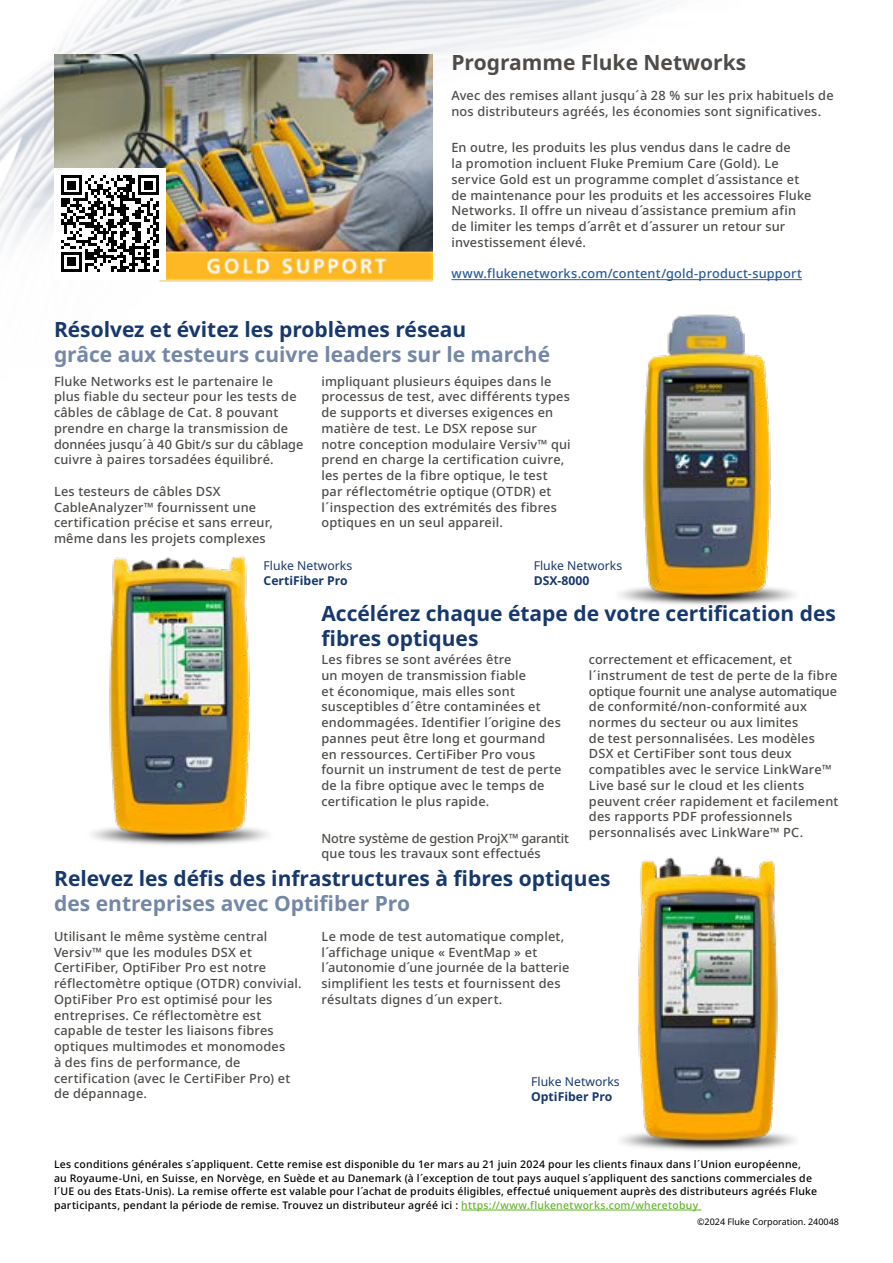
<style>
.page{position:relative;width:893px;height:1263px;background:#fff}
.page>*{position:absolute;margin:0;border:0;box-sizing:border-box;transform-origin:0 0}
.t1{font:700 21px/25.2px "Noto Sans";color:#17386c}
.t2{font:700 21px "Noto Sans";color:#7487a7}
.t3{font:700 21px "Noto Sans";color:#4e4b48}
.t4{font:500 12.75px/15.8px "Noto Sans";letter-spacing:.015em;color:#4e4b48}
.t5{font:500 12.75px "Noto Sans";letter-spacing:.015em;color:#275b9b}
.t6{font:12.15px "Noto Sans";color:#17386c}
.t7{font:700 12.15px "Noto Sans";color:#17386c}
.t8{font:500 10.5px/13.5px "Noto Sans";letter-spacing:.02em;color:#000}
.t9{font:9px "Noto Sans";color:#000}
.s1{color:#65b32e}
</style>
<div class="page">
<img style="left:0;top:0;width:785px;height:282px">
<hr style="left:461px;top:1210px;width:240px;height:1px;background:#65b32e">
<img style="left:619px;top:314px;width:176px;height:291px">
<img style="left:92px;top:556px;width:177px;height:289px">
<img style="left:54px;top:54px;width:378px;height:177px">
<img style="left:152px;top:231px;width:280px;height:51px">
<div style="left:54px;top:167px;width:112px;height:112px;background:#fff"></div>
<svg style="left:61px;top:175px;width:98px;height:97px"></svg>
<hr style="left:451px;top:279px;width:351px;height:1px;background:#275b9b">
<img style="left:620px;top:856px;width:176px;height:295px">
<h1 class="t3" style="left:451px;top:51px;width:296px">Programme Fluke Networks</h1>
<p class="t4" style="left:451px;top:88px;width:384px">Avec des remises allant jusqu´à 28 % sur les prix habituels de nos distributeurs agréés, les économies sont significatives.</p>
<p class="t4" style="left:451px;top:140px;width:362px">En outre, les produits les plus vendus dans le cadre de<br>la promotion incluent Fluke Premium Care (Gold). Le service Gold est un programme complet d´assistance et de maintenance pour les produits et les accessoires Fluke Networks. Il offre un niveau d´assistance premium afin de limiter les temps d´arrêt et d´assurer un retour sur investissement élevé.</p>
<p class="t5" style="left:451px;top:266px;width:352px">www.flukenetworks.com/content/gold-product-support</p>
<h1 class="t1" style="left:54px;top:317px;width:414px">Résolvez et évitez les problèmes réseau</h1>
<h1 class="t2" style="left:54px;top:342px;width:498px">grâce aux testeurs cuivre leaders sur le marché</h1>
<p class="t4" style="left:54px;top:373px;width:251px">Fluke Networks est le partenaire le<br>plus fiable du secteur pour les tests de câbles de câblage de Cat. 8 pouvant prendre en charge la transmission de données jusqu´à 40 Gbit/s sur du câblage cuivre à paires torsadées équilibré.</p>
<p class="t4" style="left:54px;top:484px;width:220px">Les testeurs de câbles DSX<br>CableAnalyzer™ fournissent une certification précise et sans erreur, même dans les projets complexes</p>
<p class="t4" style="left:321px;top:373px;width:251px">impliquant plusieurs équipes dans le processus de test, avec différents types de supports et diverses exigences en matière de test. Le DSX repose sur notre conception modulaire Versiv™ qui prend en charge la certification cuivre, les pertes de la fibre optique, le test par réflectométrie optique (OTDR) et l´inspection des extrémités des fibres optiques en un seul appareil.</p>
<p class="t6" style="left:264px;top:559px;width:90px">Fluke Networks</p>
<p class="t7" style="left:264px;top:573px;width:86px">CertiFiber Pro</p>
<p class="t6" style="left:534px;top:559px;width:90px">Fluke Networks</p>
<p class="t7" style="left:534px;top:573px;width:57px">DSX-8000</p>
<h1 class="t1" style="left:321px;top:601px;width:516px">Accélérez chaque étape de votre certification des fibres optiques</h1>
<p class="t4" style="left:321px;top:652px;width:242px">Les fibres se sont avérées être<br>un moyen de transmission fiable<br>et économique, mais elles sont susceptibles d´être contaminées et endommagées. Identifier l´origine des pannes peut être long et gourmand en ressources. CertiFiber Pro vous fournit un instrument de test de perte de la fibre optique avec le temps de certification le plus rapide.</p>
<p class="t4" style="left:321px;top:830px;width:249px">Notre système de gestion ProjX™ garantit que tous les travaux sont effectués</p>
<p class="t4" style="left:589px;top:652px;width:251px">correctement et efficacement, et l´instrument de test de perte de la fibre optique fournit une analyse automatique de conformité/non-conformité aux normes du secteur ou aux limites<br>de test personnalisées. Les modèles DSX et CertiFiber sont tous deux compatibles avec le service LinkWare™ Live basé sur le cloud et les clients peuvent créer rapidement et facilement des rapports PDF professionnels personnalisés avec LinkWare™ PC.</p>
<h1 class="t1" style="left:54px;top:866px;width:558px">Relevez les défis des infrastructures à fibres optiques</h1>
<h1 class="t2" style="left:54px;top:891px;width:357px">des entreprises avec Optifiber Pro</h1>
<p class="t4" style="left:54px;top:929px;width:249px">Utilisant le même système central Versiv™ que les modules DSX et CertiFiber, OptiFiber Pro est notre réflectomètre optique (OTDR) convivial.<br>OptiFiber Pro est optimisé pour les entreprises. Ce réflectomètre est capable de tester les liaisons fibres optiques multimodes et monomodes<br>à des fins de performance, de certification (avec le CertiFiber Pro) et de dépannage.</p>
<p class="t4" style="left:322px;top:928px;width:249px">Le mode de test automatique complet, l´affichage unique « EventMap » et l´autonomie d´une journée de la batterie simplifient les tests et fournissent des résultats dignes d´un expert.</p>
<p class="t6" style="left:531px;top:1075px;width:90px">Fluke Networks</p>
<p class="t7" style="left:531px;top:1089px;width:83px">OptiFiber Pro</p>
<p class="t8" style="left:54px;top:1158px;width:765px">Les conditions générales s´appliquent. Cette remise est disponible du 1er mars au 21 juin 2024 pour les clients finaux dans l´Union européenne,<br>au Royaume-Uni, en Suisse, en Norvège, en Suède et au Danemark (à l´exception de tout pays auquel s´appliquent des sanctions commerciales de l´UE ou des Etats-Unis). La remise offerte est valable pour l´achat de produits éligibles, effectué uniquement auprès des distributeurs agréés Fluke participants, pendant la période de remise. Trouvez un distributeur agréé ici : <span class="s1">https://www.flukenetworks.com/wheretobuy</span></p>
<p class="t9" style="left:697px;top:1217px;width:143px">©2024 Fluke Corporation. 240048</p>
</div>
